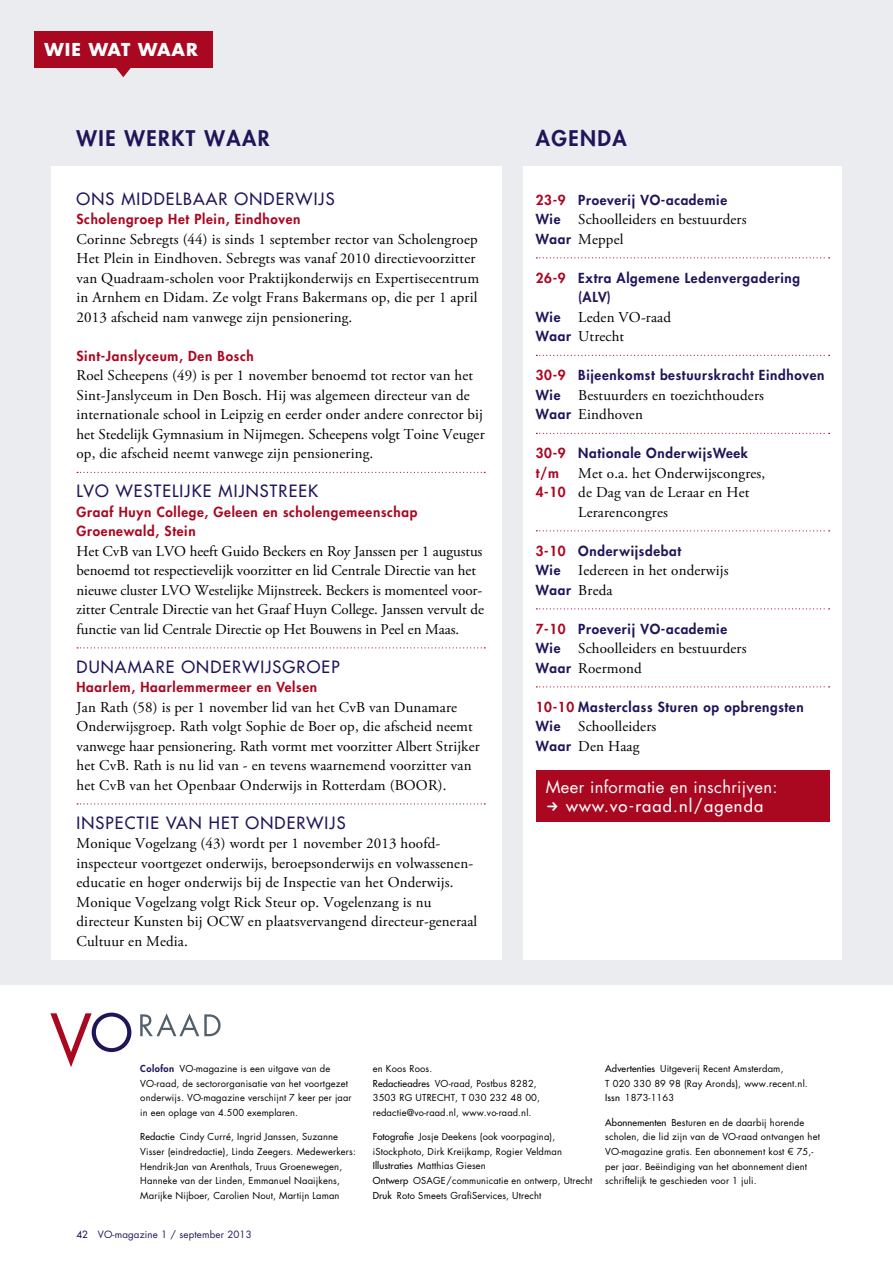
<style>
.page{position:relative;width:893px;height:1263px;background:#fff}
.page>*{position:absolute;margin:0;border:0;box-sizing:border-box;transform-origin:0 0}
.t1{font:800 21px "Futura LT";letter-spacing:.07em;color:#21155a}
.t2{font:700 17.25px "Futura LT";letter-spacing:.055em;color:#fff}
.t3{font:16.5px "Futura LT";letter-spacing:.07em;color:#21155a}
.t4{font:16.5px "Futura LT";letter-spacing:.02em;color:#fff}
.t5{font:16.5px "Futura LT";letter-spacing:.07em;color:#fff}
.t6{font:15px/19.5px "Adobe Garamond Pro";letter-spacing:.01em;color:#000}
.t7{font:800 13.5px/19.5px "Futura LT";letter-spacing:.05em;color:#21155a}
.t8{font:800 13.5px/19.5px "Futura LT";letter-spacing:.05em;color:#aa0821}
.t9{font:9.75px "Futura LT";letter-spacing:.015em;color:#21155a}
.t10{font:9.3px/14.7px "Futura LT";letter-spacing:.015em;color:#000}
.s1{color:#aa0821}
.s2{font-family:"Futura LT";font-weight:800;font-size:13.5px;color:#21155a}
.s3{font-family:"Futura LT";font-weight:800;font-size:13.5px;color:#aa0821}
.s4{font-weight:800;color:#21155a}
.s5{font-style:inherit}
</style>
<div class="page">
<div style="left:0;top:0;width:893px;height:985px;background:#ebecef"></div>
<div style="left:523px;top:166px;width:319px;height:794px;background:#fff"></div>
<div style="left:51px;top:166px;width:451px;height:794px;background:#fff"></div>
<svg style="left:77px;top:472px;width:408px;height:1px"></svg>
<svg style="left:77px;top:647px;width:408px;height:1px"></svg>
<svg style="left:77px;top:803px;width:408px;height:1px"></svg>
<svg style="left:536px;top:257px;width:294px;height:1px"></svg>
<svg style="left:536px;top:355px;width:294px;height:1px"></svg>
<svg style="left:536px;top:433px;width:294px;height:1px"></svg>
<svg style="left:536px;top:530px;width:294px;height:1px"></svg>
<svg style="left:536px;top:608px;width:294px;height:1px"></svg>
<svg style="left:536px;top:686px;width:294px;height:1px"></svg>
<div style="left:536px;top:770px;width:293px;height:52px;background:#aa0821"></div>
<svg style="left:50px;top:1012px;width:81px;height:55px"></svg>
<svg style="left:140px;top:1013px;width:81px;height:23px"></svg>
<div style="left:34px;top:31px;width:179px;height:37px;background:#aa0821"></div>
<svg style="left:116px;top:68px;width:15px;height:9px"></svg>
<p class="t2" style="left:45px;top:38px;width:155px">WIE WAT WAAR</p>
<h1 class="t1" style="left:77px;top:124px;width:194px">WIE WERKT WAAR</h1>
<h1 class="t1" style="left:536px;top:124px;width:93px">AGENDA</h1>
<p class="t3" style="left:77px;top:188px;width:260px">ONS MIDDELBAAR ONDERWIJS</p>
<p class="t8" style="left:77px;top:209px;width:225px">Scholengroep Het Plein, Eindhoven</p>
<p class="t6" style="left:77px;top:230px;width:404px">Corinne Sebregts (44) is sinds 1 september rector van Scholengroep Het Plein in Eindhoven. Sebregts was vanaf 2010 directievoorzitter van Quadraam-scholen voor Praktijkonderwijs en Expertisecentrum in Arnhem en Didam. Ze volgt Frans Bakermans op, die per 1 april 2013 afscheid nam vanwege zijn pensionering.</p>
<p class="t8" style="left:77px;top:346px;width:179px">Sint-Janslyceum, Den Bosch</p>
<p class="t6" style="left:77px;top:366px;width:410px">Roel Scheepens (49) is per 1 november benoemd tot rector van het Sint-Janslyceum in Den Bosch. Hij was algemeen directeur van de internationale school in Leipzig en eerder onder andere conrector bij het Stedelijk Gymnasium in Nijmegen. Scheepens volgt Toine Veuger op, die afscheid neemt vanwege zijn pensionering.</p>
<p class="t3" style="left:77px;top:480px;width:243px">LVO WESTELIJKE MIJNSTREEK</p>
<p class="t8" style="left:77px;top:502px;width:342px">Graaf Huyn College, Geleen en scholengemeenschap<br>Groenewald, Stein</p>
<p class="t6" style="left:77px;top:542px;width:409px">Het CvB van LVO heeft Guido Beckers en Roy Janssen per 1 augustus benoemd tot respectievelijk voorzitter en lid Centrale Directie van het nieuwe cluster LVO Westelijke Mijnstreek. Beckers is momenteel voor&shy;zitter Centrale Directie van het Graaf Huyn College. Janssen vervult de functie van lid Centrale Directie op Het Bouwens in Peel en Maas.</p>
<p class="t3" style="left:77px;top:656px;width:264px">DUNAMARE ONDERWIJSGROEP</p>
<p class="t8" style="left:77px;top:677px;width:242px">Haarlem, Haarlemmermeer en Velsen</p>
<p class="t6" style="left:77px;top:698px;width:405px">Jan Rath (58) is per 1 november lid van het CvB van Dunamare Onderwijsgroep. Rath volgt Sophie de Boer op, die afscheid neemt vanwege haar pensionering. Rath vormt met voorzitter Albert Strijker het CvB. Rath is nu lid van - en tevens waarnemend voorzitter van het CvB van het Openbaar Onderwijs in Rotterdam (BOOR).</p>
<p class="t3" style="left:77px;top:812px;width:271px">INSPECTIE VAN HET ONDERWIJS</p>
<p class="t6" style="left:77px;top:834px;width:402px">Monique Vogelzang (43) wordt per 1 november 2013 hoofd&shy;inspecteur voortgezet onderwijs, beroepsonderwijs en volwassenen&shy;educatie en hoger onderwijs bij de Inspectie van het Onderwijs.<br>Monique Vogelzang volgt Rick Steur op. Vogelenzang is nu directeur Kunsten bij OCW en plaatsvervangend directeur-generaal Cultuur en Media.</p>
<p class="t7" style="left:536px;top:190px;width:193px"><span class="s1">23-9</span> Proeverij VO-academie</p>
<p class="t6" style="left:536px;top:210px;width:212px"><span class="s2">Wie</span> Schoolleiders en bestuurders<br><span class="s2">Waar</span> Meppel</p>
<p class="t7" style="left:578px;top:268px;width:223px;text-indent:-43px"><span class="s1">26-9</span> Extra Algemene Ledenvergadering (ALV)</p>
<p class="t6" style="left:536px;top:308px;width:137px"><span class="s2">Wie</span> Leden VO-raad<br><span class="s2">Waar</span> Utrecht</p>
<p class="t7" style="left:536px;top:365px;width:290px"><span class="s1">30-9</span> Bijeenkomst bestuurskracht Eindhoven</p>
<p class="t6" style="left:536px;top:386px;width:230px"><span class="s2">Wie</span> Bestuurders en toezichthouders<br><span class="s2">Waar</span> Eindhoven</p>
<p class="t7" style="left:536px;top:443px;width:214px"><span class="s1">30-9</span> Nationale OnderwijsWeek <span class="s1">t/m</span></p>
<p class="t6" style="left:578px;top:464px;width:189px">Met o.a. het Onderwijscongres,</p>
<p class="t6" style="left:536px;top:483px;width:215px"><span class="s3">4-10</span> de Dag van de Leraar en Het</p>
<p class="t6" style="left:578px;top:503px;width:91px">Lerarencongres</p>
<p class="t7" style="left:536px;top:541px;width:147px"><span class="s1">3-10</span> Onderwijsdebat</p>
<p class="t6" style="left:536px;top:561px;width:194px"><span class="s2">Wie</span> Iedereen in het onderwijs<br><span class="s2">Waar</span> Breda</p>
<p class="t7" style="left:536px;top:619px;width:193px"><span class="s1">7-10</span> Proeverij VO-academie</p>
<p class="t6" style="left:536px;top:639px;width:212px"><span class="s2">Wie</span> Schoolleiders en bestuurders<br><span class="s2">Waar</span> Roermond</p>
<p class="t7" style="left:536px;top:697px;width:269px"><span class="s1">10-10</span> Masterclass Sturen op opbrengsten</p>
<p class="t6" style="left:536px;top:717px;width:122px"><span class="s2">Wie</span> Schoolleiders<br><span class="s2">Waar</span> Den Haag</p>
<p class="t4" style="left:546px;top:776px;width:233px">Meer informatie en inschrijven:</p>
<p class="t5" style="left:566px;top:795px;width:198px">www.vo-raad.nl/agenda</p>
<p class="t10" style="left:140px;top:1061px;width:213px"><span class="s4">Colofon</span> VO-magazine is een uitgave van de VO‑raad, de sectororganisatie van het voortgezet onderwijs. VO‑magazine verschijnt 7 keer per jaar in een oplage van 4.500 exemplaren.</p>
<p class="t10" style="left:140px;top:1130px;width:217px"><span class="s5">Redactie</span> Cindy Curré, Ingrid Janssen, Suzanne Visser (eindredactie), Linda Zeegers. Medewerkers:<br>Hendrik-Jan van Arenthals, Truus Groenewegen, Hanneke van der Linden, Emmanuel Naaijkens, Marijke Nijboer, Carolien Nout, Martijn Laman</p>
<p class="t9" style="left:77px;top:1228px;width:177px"><span class="s5">42</span> VO-magazine 1 / september 2013</p>
<p class="t10" style="left:373px;top:1061px;width:169px">en Koos Roos.<br><span class="s5">Redactieadres</span> VO-raad, Postbus 8282,<br>3503 RG UTRECHT, T 030 232 48 00, redactie@vo-raad.nl, www.vo-raad.nl.</p>
<p class="t10" style="left:373px;top:1129px;width:221px"><span class="s5">Fotografie</span> Josje Deekens (ook voorpagina), iStockphoto, Dirk Kreijkamp, Rogier Veldman <span class="s5">Illustraties</span> Matthias Giesen<br><span class="s5">Ontwerp</span> OSAGE/communicatie en ontwerp, Utrecht <span class="s5">Druk</span> Roto Smeets GrafiServices, Utrecht</p>
<p class="t10" style="left:605px;top:1061px;width:204px"><span class="s5">Advertenties</span> Uitgeverij Recent Amsterdam,<br>T 020 330 89 98 (Ray Aronds), www.recent.nl.<br><span class="s5">Issn</span> 1873-1163</p>
<p class="t10" style="left:605px;top:1115px;width:216px"><span class="s5">Abonnementen</span> Besturen en de daarbij horende scholen, die lid zijn van de VO-raad ontvangen het VO-magazine gratis. Een abonnement kost € 75,- per jaar. Beëindiging van het abonnement dient schriftelijk te geschieden voor 1 juli.</p>
</div>
